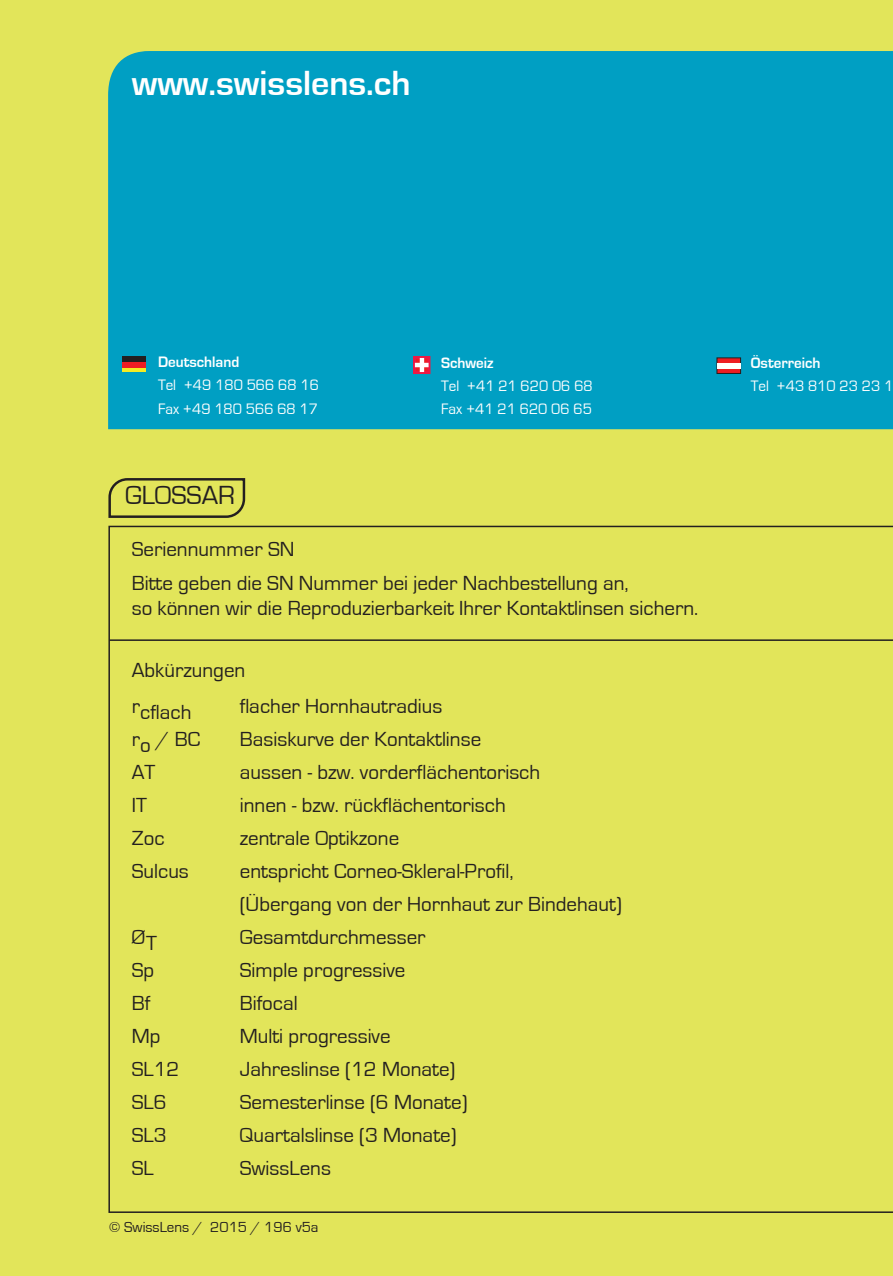
<style>
.page{position:relative;width:893px;height:1276px;background:#e2e55a}
.page>*{position:absolute;margin:0;border:0;box-sizing:border-box;transform-origin:0 0}
.t1{font:700 36px "Eurostile";color:#fff}
.t2{font:27px "Eurostile";color:#231f20}
.t3{font:21px/33.9px "Eurostile";color:#231f20}
.t4{font:15.6px/23.7px "Eurostile";color:#fff}
.t5{font:700 15.6px "Eurostile";color:#fff}
.t6{font:15px "Eurostile";color:#231f20}
</style>
<div class="page">
<svg style="left:108px;top:478px;width:138px;height:40px"></svg>
<svg style="left:108px;top:526px;width:785px;height:687px"></svg>
<div style="left:108px;top:51px;width:785px;height:378px;background:#009fc3"></div>
<div style="left:122px;top:356px;width:24px;height:16px;background:linear-gradient(to right,#f4ec23,#f4ec23)"></div>
<div style="left:122px;top:356px;width:24px;height:6px;background:#231f20"></div>
<div style="left:122px;top:362px;width:24px;height:5px;background:#ee1d23"></div>
<div style="left:717px;top:358px;width:24px;height:15px;background:#ee1d23"></div>
<div style="left:717px;top:357px;width:24px;height:17px;border:1px solid #231f20"></div>
<div style="left:717px;top:363px;width:24px;height:5px;background:#fff"></div>
<svg style="left:413px;top:356px;width:17px;height:18px"></svg>
<div style="left:420px;top:358px;width:4px;height:14px;border:3px solid #fff"></div>
<svg style="left:416px;top:359px;width:11px;height:11px"></svg>
<div style="left:415px;top:363px;width:14px;height:4px;border:3px solid #fff"></div>
<h1 class="t1" style="left:132px;top:64px;width:280px">www.swisslens.ch</h1>
<p class="t5" style="left:158px;top:353px;width:83px">Deutschland</p>
<p class="t5" style="left:441px;top:354px;width:54px">Schweiz</p>
<p class="t5" style="left:751px;top:354px;width:71px">Österreich</p>
<p class="t4" style="left:441px;top:374px;width:153px">Tel +41 21 620 06 68<br>Fax +41 21 620 06 65</p>
<p class="t4" style="left:158px;top:373px;width:162px">Tel +49 180 566 68 16<br>Fax +49 180 566 68 17</p>
<p class="t4" style="left:751px;top:374px;width:144px">Tel +43 810 23 23 1</p>
<p class="t2" style="left:125px;top:480px;width:111px">GLOSSAR</p>
<p class="t3" style="left:132px;top:532px;width:498px">Seriennummer SN<br>Bitte geben die SN Nummer bei jeder Nachbestellung an,</p>
<p class="t3" style="left:132px;top:592px;width:568px">so können wir die Reproduzierbarkeit Ihrer Kontaktlinsen sichern.</p>
<p class="t3" style="left:132px;top:649px;width:115px;line-height:42px">Abkürzungen rcflach</p>
<p class="t3" style="left:240px;top:689px;width:204px">flacher Hornhautradius</p>
<p class="t3" style="left:132px;top:722px;width:70px">ro / BC</p>
<p class="t3" style="left:240px;top:722px;width:243px">Basiskurve der Kontaktlinse</p>
<p class="t3" style="left:132px;top:755px;width:25px">AT</p>
<p class="t3" style="left:240px;top:755px;width:302px">aussen - bzw. vorderflächentorisch</p>
<p class="t3" style="left:132px;top:788px;width:17px">IT</p>
<p class="t3" style="left:240px;top:788px;width:267px">innen - bzw. rückflächentorisch</p>
<p class="t3" style="left:132px;top:821px;width:34px">Zoc</p>
<p class="t3" style="left:240px;top:821px;width:161px">zentrale Optikzone</p>
<p class="t3" style="left:132px;top:854px;width:59px">Sulcus</p>
<p class="t3" style="left:240px;top:855px;width:384px;line-height:33px">entspricht Corneo-Skleral-Profil,<br>(Übergang von der Hornhaut zur Bindehaut)</p>
<p class="t3" style="left:132px;top:923px;width:27px">ØT</p>
<p class="t3" style="left:240px;top:920px;width:187px">Gesamtdurchmesser</p>
<p class="t3" style="left:132px;top:953px;width:24px">Sp</p>
<p class="t3" style="left:240px;top:953px;width:167px">Simple progressive</p>
<p class="t3" style="left:132px;top:986px;width:20px">Bf</p>
<p class="t3" style="left:240px;top:986px;width:59px">Bifocal</p>
<p class="t3" style="left:132px;top:1019px;width:30px">Mp</p>
<p class="t3" style="left:240px;top:1019px;width:152px">Multi progressive</p>
<p class="t3" style="left:132px;top:1052px;width:49px">SL12</p>
<p class="t3" style="left:240px;top:1052px;width:217px">Jahreslinse (12 Monate)</p>
<p class="t3" style="left:132px;top:1085px;width:36px">SL6</p>
<p class="t3" style="left:240px;top:1085px;width:229px">Semesterlinse (6 Monate)</p>
<p class="t3" style="left:132px;top:1118px;width:36px">SL3</p>
<p class="t3" style="left:240px;top:1118px;width:218px">Quartalslinse (3 Monate)</p>
<p class="t3" style="left:132px;top:1151px;width:23px">SL</p>
<p class="t3" style="left:240px;top:1151px;width:93px">SwissLens</p>
<p class="t6" style="left:109px;top:1219px;width:211px">© SwissLens / 2015 / 196 v5a</p>
</div>
